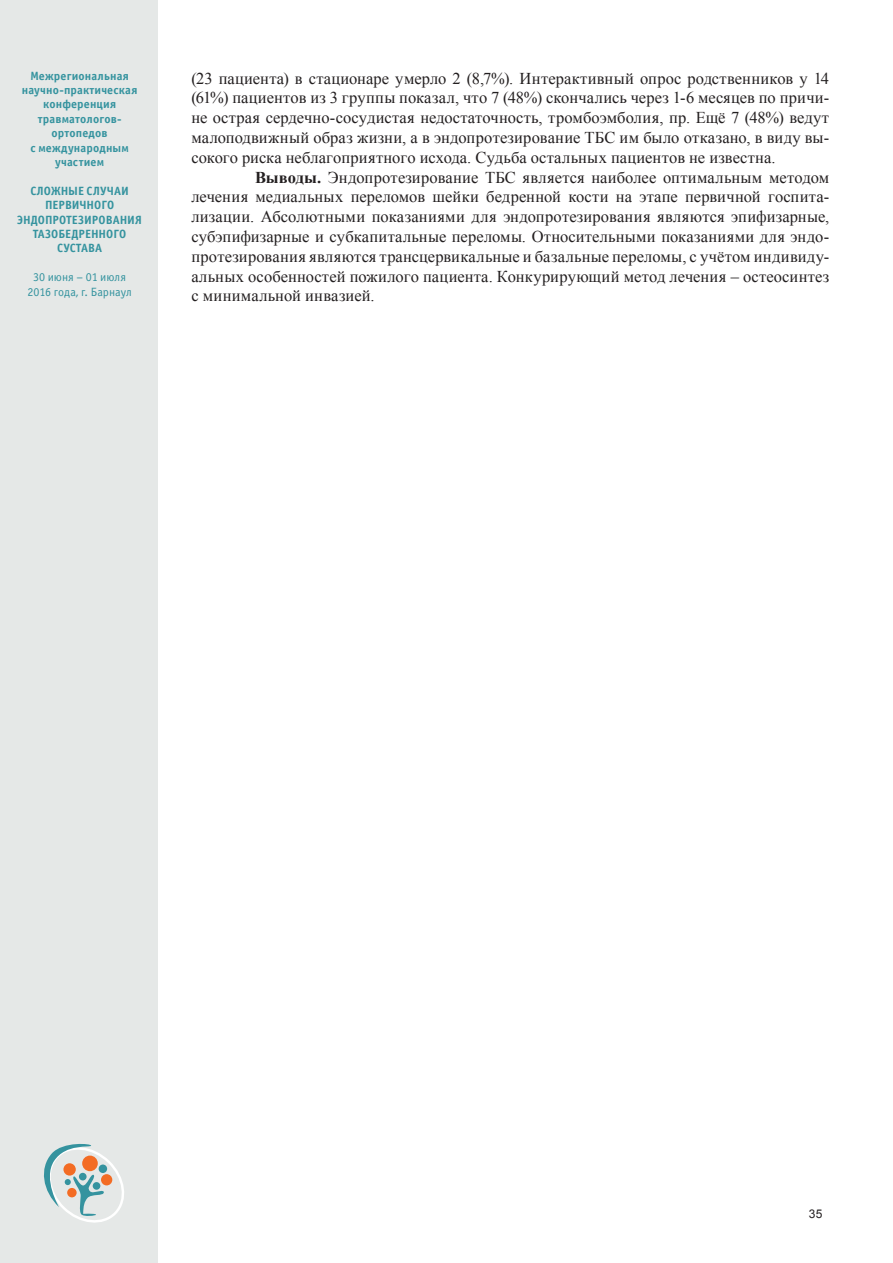
<style>
.page{position:relative;width:893px;height:1263px;background:#fff}
.page>*{position:absolute;margin:0;border:0;box-sizing:border-box;transform-origin:0 0}
.t1{font:16.5px/19.8px "Times New Roman";letter-spacing:.005em;color:#231f20;text-align:justify}
.t2{font:700 12px/14.4px "Officina Sans C";letter-spacing:.01em;color:#35939f;text-align:center}
.t3{font:12px/14.4px "Officina Sans C";color:#35939f;text-align:center}
.t4{font:12px "Arial";color:#231f20}
.s1{font-weight:700}
</style>
<div class="page">
<div style="left:0;top:0;width:157px;height:1263px;background:#e5e8e7"></div>
<svg style="left:44px;top:1143px;width:80px;height:80px"></svg>
<p class="t2" style="left:22px;top:69px;width:117px">Межрегиональная научно-практическая конференция травматологов&shy;ортопедов<br>с международным участием</p>
<p class="t2" style="left:30px;top:184px;width:64px">СЛОЖНЫ Е СЛУЧ</p>
<p class="t2" style="left:114px;top:184px;width:16px">АИ</p>
<p class="t2" style="left:45px;top:198px;width:71px">П ЕРВИЧНОГО</p>
<p class="t2" style="left:17px;top:213px;width:126px">ЭНДОП РОТЕЗИРОВАНИЯ</p>
<p class="t2" style="left:33px;top:227px;width:95px">ТАЗОБЕДРЕННОГО</p>
<p class="t2" style="left:57px;top:241px;width:8px">СУСТ</p>
<p class="t2" style="left:81px;top:241px;width:23px">АВА</p>
<p class="t3" style="left:27px;top:270px;width:106px">30 июня – 01 июля<br>2016 года, г. Барнаул</p>
<p class="t1" style="left:191px;top:68px;width:639px">(23 пациента) в стационаре умерло 2 (8,7%). Интерактивный опрос родственников у 14 (61%) пациентов из 3 группы показал, что 7 (48%) скончались через 1-6 месяцев по причи&shy;не острая сердечно-сосудистая недостаточность, тромбоэмболия, пр. Ещё 7 (48%) ведут малоподвижный образ жизни, а в эндопротезирование ТБС им было отказано, в виду вы&shy;сокого риска неблагоприятного исхода. Судьба остальных пациентов не известна.</p>
<p class="t1" style="left:191px;top:167px;width:639px;text-indent:64px"><span class="s1">Выводы.</span> Эндопротезирование ТБС является наиболее оптимальным методом лечения медиальных переломов шейки бедренной кости на этапе первичной госпита&shy;лизации. Абсолютными показаниями для эндопротезирования являются эпифизарные, субэпифизарные и субкапитальные переломы. Относительными показаниями для эндо&shy;протезирования являются трансцервикальные и базальные переломы, с учётом индивиду&shy;альных особенностей пожилого пациента. Конкурирующий метод лечения – остеосинтез с минимальной инвазией.</p>
<p class="t4" style="left:809px;top:1206px;width:8px">35</p>
</div>
